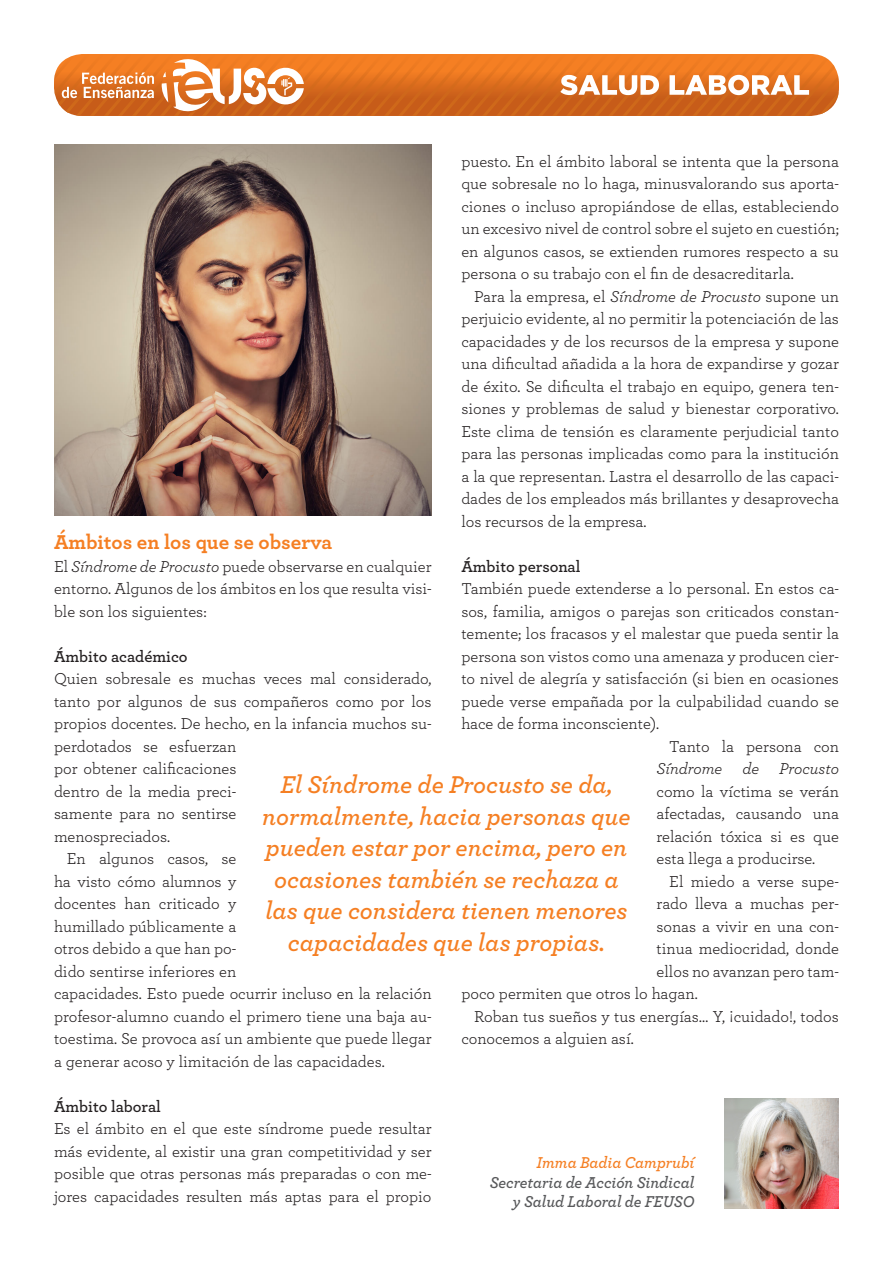
<style>
.page{position:relative;width:893px;height:1263px;background:#fff}
.page>*{position:absolute;margin:0;border:0;box-sizing:border-box;transform-origin:0 0}
.Normal__Web{font:italic 600 25.5px/31.5px "Archer Pro";color:#f57f23;text-align:center}
.Normal__Web-2{font:700 21px "Archer Pro";color:#f57f23}
.Normal__Web-3{font:16.5px/22.5px "Archer Pro";color:#231f20;text-align:justify}
.t1{font:italic 600 16.5px "Archer Pro";letter-spacing:-.005em;color:#57585a}
.Normal__Web-4{font:600 16.5px "Archer Pro";color:#231f20}
.t2{font:italic 600 16.5px "Archer Pro";letter-spacing:-.005em;color:#f57f23}
.s1{font-style:italic}
</style>
<div class="page">
<svg style="left:54px;top:54px;width:785px;height:62px;background:#e1813c"></svg>
<img style="left:54px;top:145px;width:378px;height:371px">
<img style="left:725px;top:1098px;width:114px;height:110px">
<p class="Normal__Web-3" style="left:461px;top:149px;width:379px">puesto. En el ámbito laboral se intenta que la persona que sobresale no lo haga, minusvalorando sus aporta&shy;ciones o incluso apropiándose de ellas, estableciendo un excesivo nivel de control sobre el sujeto en cuestión; en algunos casos, se extienden rumores respecto a su persona o su trabajo con el fin de desacreditarla.</p>
<p class="Normal__Web-3" style="left:461px;top:284px;width:379px;text-indent:13px">Para la empresa, el <span class="s1">Síndrome de Procusto</span> supone un perjuicio evidente, al no permitir la potenciación de las capacidades y de los recursos de la empresa y supone una dificultad añadida a la hora de expandirse y gozar de éxito. Se dificulta el trabajo en equipo, genera ten&shy;siones y problemas de salud y bienestar corporativo.<br>Este clima de tensión es claramente perjudicial tanto para las personas implicadas como para la institución a la que representan. Lastra el desarrollo de las capaci&shy;dades de los empleados más brillantes y desaprovecha los recursos de la empresa.</p>
<p class="Normal__Web-4" style="left:461px;top:554px;width:121px">Ámbito personal</p>
<p class="Normal__Web-3" style="left:461px;top:576px;width:379px">También puede extenderse a lo personal. En estos ca&shy;sos, familia, amigos o parejas son criticados constan&shy;temente; los fracasos y el malestar que pueda sentir la persona son vistos como una amenaza y producen cier&shy;to nivel de alegría y satisfacción (si bien en ocasiones puede verse empañada por la culpabilidad cuando se hace de forma inconsciente).</p>
<p class="Normal__Web-3" style="left:657px;top:734px;width:184px;text-indent:13px">Tanto la persona con <span class="s1">Síndrome de Procusto </span>como la víctima se verán afectadas, causando una relación tóxica si es que esta llega a producirse.</p>
<p class="Normal__Web-3" style="left:669px;top:869px;width:171px">El miedo a verse supe-</p>
<p class="Normal__Web-3" style="left:657px;top:891px;width:184px">rado lleva a muchas per-</p>
<p class="Normal__Web-3" style="left:657px;top:914px;width:184px">sonas a vivir en una con-</p>
<p class="Normal__Web-3" style="left:657px;top:936px;width:184px">tinua mediocridad, donde</p>
<p class="Normal__Web-3" style="left:657px;top:959px;width:184px">ellos no avanzan pero tam-</p>
<p class="Normal__Web-3" style="left:461px;top:981px;width:238px">poco permiten que otros lo hagan.</p>
<p class="Normal__Web-3" style="left:461px;top:1004px;width:379px;text-indent:13px">Roban tus sueños y tus energías… Y, ¡cuidado!, todos conocemos a alguien así.</p>
<p class="Normal__Web-2" style="left:54px;top:525px;width:280px">Ámbitos en los que se observa</p>
<p class="Normal__Web-3" style="left:54px;top:554px;width:379px">El <span class="s1">Síndrome de Procusto</span> puede observarse en cualquier entorno. Algunos de los ámbitos en los que resulta visi&shy;ble son los siguientes:</p>
<p class="Normal__Web-4" style="left:54px;top:644px;width:135px">Ámbito académico</p>
<p class="Normal__Web-3" style="left:54px;top:666px;width:379px;text-align:left">Quien sobresale es muchas veces mal considerado, tanto por algunos de sus compañeros como por los propios docentes. De hecho, en la infancia muchos su&shy;perdotados se esfuerzan<br>por obtener calificaciones<br>dentro de la media preci-<br>samente para no sentirse<br>menospreciados.</p>
<p class="Normal__Web-3" style="left:54px;top:846px;width:379px;text-align:left;text-indent:13px">En algunos casos, se<br>ha visto cómo alumnos y<br>docentes han criticado y<br>humillado públicamente a<br>otros debido a que han po-<br>dido sentirse inferiores en<br>capacidades. Esto puede ocurrir incluso en la relación profesor-alumno cuando el primero tiene una baja au&shy;toestima. Se provoca así un ambiente que puede llegar a generar acoso y limitación de las capacidades.</p>
<p class="Normal__Web-4" style="left:54px;top:1094px;width:108px">Ámbito laboral</p>
<p class="Normal__Web-3" style="left:54px;top:1116px;width:379px">Es el ámbito en el que este síndrome puede resultar más evidente, al existir una gran competitividad y ser posible que otras personas más preparadas o con me&shy;jores capacidades resulten más aptas para el propio</p>
<p class="Normal__Web" style="left:262px;top:767px;width:370px">El Síndrome de Procusto se da, normalmente, hacia personas que pueden estar por encima, pero en ocasiones también se rechaza a las que considera tienen menores capacidades que las propias.</p>
<p class="t2" style="left:536px;top:1150px;width:159px">Imma Badia Camprubí</p>
<p class="t1" style="left:490px;top:1170px;width:206px">Secretaria de Acción Sindical</p>
<p class="t1" style="left:513px;top:1189px;width:183px">y Salud Laboral de FEUSO</p>
</div>
